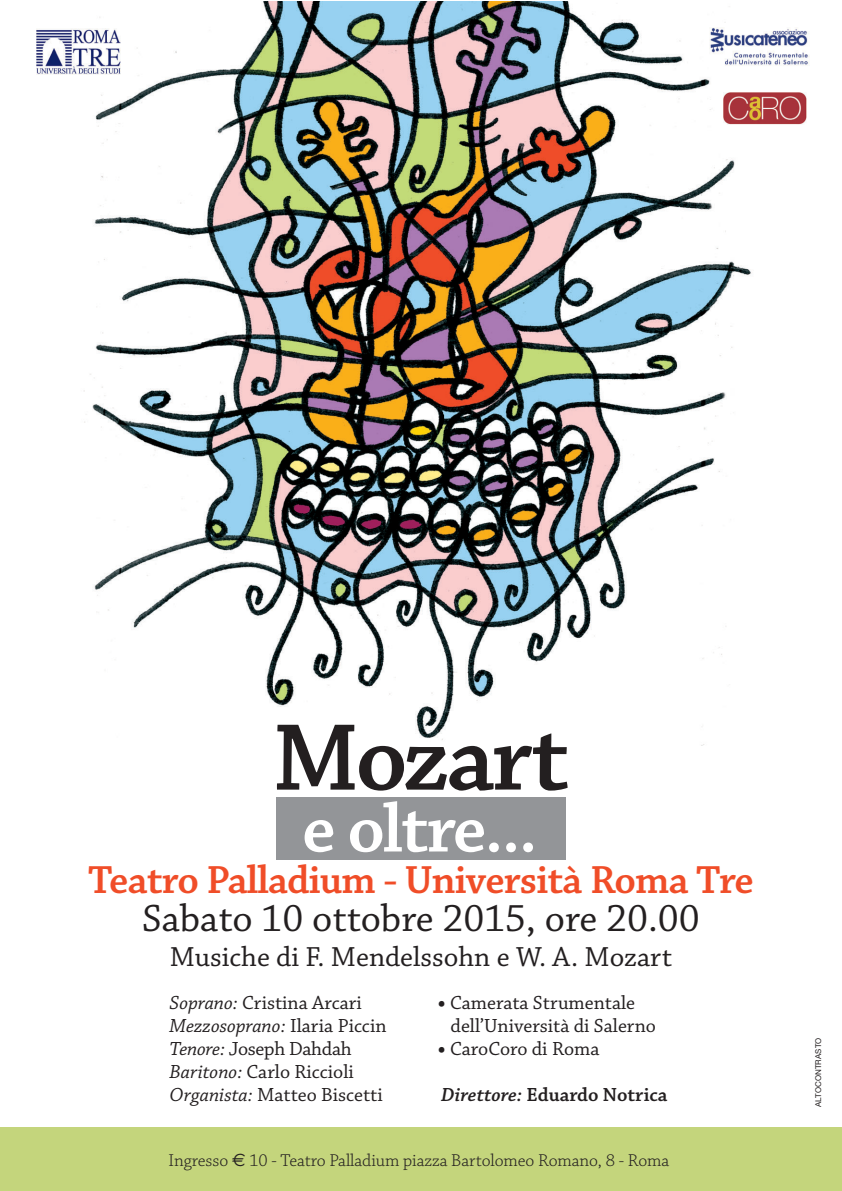
<style>
.page{position:relative;width:842px;height:1191px;background:#fff}
.page>*{position:absolute;margin:0;border:0;box-sizing:border-box;transform-origin:0 0}
.t1{font:600 99.8px "Chaparral Pro";letter-spacing:-.035em;color:#231f20}
.t2{font:600 72px "Chaparral Pro";letter-spacing:-.03em;color:#fff}
.t3{font:600 41.3px "Chaparral Pro";letter-spacing:-.02em;color:#f04d28}
.t4{font:40px "Chaparral Pro";color:#231f20}
.t5{font:29px "Chaparral Pro";color:#231f20}
.t6{font:20px/23px "Chaparral Pro";color:#231f20}
.t7{font:600 20px "Chaparral Pro";color:#231f20}
.t8{font:300 18px "Chaparral Pro";letter-spacing:-.005em;color:#231f20}
.t9{font:8px "Helvetica Neue";letter-spacing:.015em;color:#231f20}
.s1{font-style:italic}
.s2{font-weight:700}
.s3{font-family:"Euro Sans";font-weight:400}
</style>
<div class="page">
<img style="left:84px;top:1px;width:668px;height:745px">
<div style="left:24px;top:28px;width:101px;height:50px;background:#fff"></div>
<img style="left:36px;top:28px;width:85px;height:46px">
<div style="left:706px;top:23px;width:107px;height:44px;background:#fff"></div>
<img style="left:710px;top:28px;width:100px;height:38px">
<div style="left:715px;top:87px;width:104px;height:51px;background:#fff"></div>
<img style="left:723px;top:92px;width:83px;height:33px">
<div style="left:276px;top:797px;width:290px;height:63px;background:#939598"></div>
<div style="left:0;top:1128px;width:842px;height:63px;background:#c4d57c"></div>
<h1 class="t1" style="left:273px;top:697px;width:298px">Mozart</h1>
<h2 class="t2" style="left:302px;top:785px;width:237px">e oltre...</h2>
<h3 class="t3" style="left:88px;top:855px;width:667px">Teatro Palladium - Università Roma Tre</h3>
<h3 class="t4" style="left:142px;top:894px;width:559px">Sabato 10 ottobre 2015, ore 20.00</h3>
<h3 class="t5" style="left:170px;top:939px;width:504px">Musiche di F. Mendelssohn e W. A. Mozart</h3>
<p class="t6" style="left:170px;top:990px;width:218px"><span class="s1">Soprano:</span> Cristina Arcari<br><span class="s1">Mezzosoprano:</span> Ilaria Piccin<br><span class="s1">Tenore:</span> Joseph Dahdah<br><span class="s1">Baritono:</span> Carlo Riccioli<br><span class="s1">Organista:</span> Matteo Biscetti</p>
<p class="t6" style="left:451px;top:990px;width:207px;text-indent:-13px"><span class="s2">•</span> Camerata Strumentale dell’Università di Salerno</p>
<p class="t6" style="left:437px;top:1036px;width:164px"><span class="s2">•</span> CaroCoro di Roma</p>
<p class="t7" style="left:441px;top:1082px;width:228px"><span class="s1">Direttore:</span> Eduardo Notrica</p>
<p class="t8" style="left:169px;top:1153px;width:502px">Ingresso <span class="s3">€</span> 10 - Teatro Palladium piazza Bartolomeo Romano, 8 - Roma</p>
<p class="t9" style="left:814px;top:1107px;width:71px;rotate:-90deg">ALTOCONTRASTO</p>
</div>
